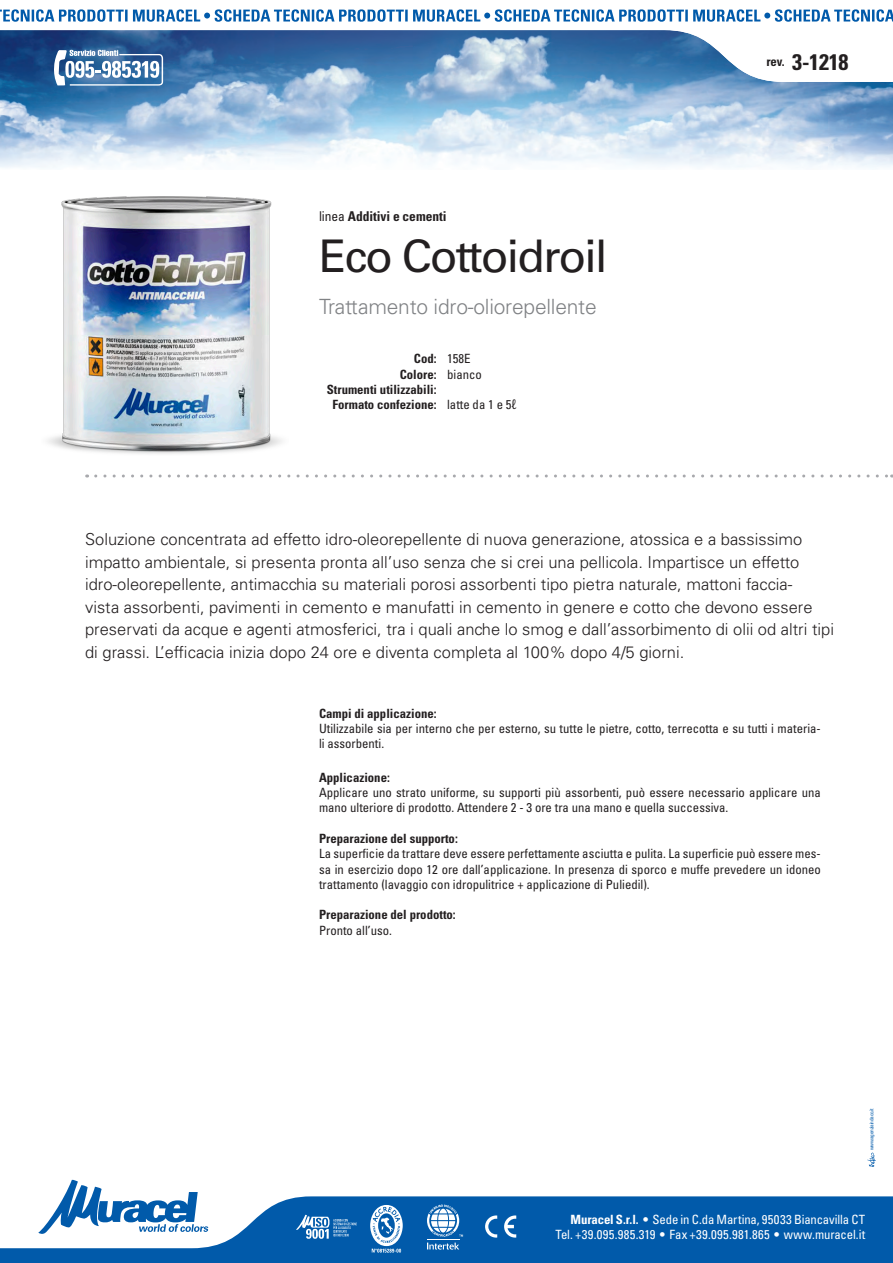
<style>
.page{position:relative;width:893px;height:1263px;background:#fff}
.page>*{position:absolute;margin:0;border:0;box-sizing:border-box;transform-origin:0 0}
.Linea{font:45px "Univers LT Std";letter-spacing:-.04em;color:#231f20}
.Revisione{font:700 condensed 22.5px "Univers LT Std";color:#231f20}
.Descrizione_breve{font:300 21px "Univers LT Std";letter-spacing:-.01em;color:#808285}
.Descrizione_estesa{font:300 16.5px/22.5px "Univers LT Std";color:#231f20}
.Linea-2{font:700 condensed 13.5px "Univers LT Std";letter-spacing:-.005em;color:#231f20}
.Testo_prima_pagina{font:condensed 12.75px/15.3px "Univers LT Std";color:#231f20}
.t1{font:condensed 12.75px/15.3px "Univers LT Std";color:#fff;text-align:right}
.Codice{font:700 condensed 12.75px "Univers LT Std";color:#231f20}
.Testo_prima_pagina-2{font:700 condensed 12.75px "Univers LT Std";color:#231f20}
.Titolo_prima_pagina{font:700 condensed 12.75px "Univers LT Std";color:#231f20}
.t2{font:condensed 5.25px "Univers LT Std";letter-spacing:-.05em;color:#015aaa}
.s1{font-weight:400}
.s2{font-weight:700}
.s3{font-stretch:normal}
</style>
<div class="page">
<img style="left:0;top:82px;width:893px;height:86px">
<svg style="left:64px;top:1179px;width:134px;height:17px"></svg>
<svg style="left:0;top:1196px;width:893px;height:67px;fill:#015aaa"></svg>
<svg style="left:485px;top:1215px;width:31px;height:22px"></svg>
<svg style="left:296px;top:1215px;width:61px;height:24px"></svg>
<svg style="left:51px;top:82px;width:112px;height:4px"></svg>
<svg style="left:867px;top:1153px;width:9px;height:14px"></svg>
<svg style="left:370px;top:1205px;width:33px;height:47px"></svg>
<svg style="left:427px;top:1204px;width:36px;height:45px"></svg>
<svg style="left:0;top:30px;width:777px;height:52px;background:#5782b0"></svg>
<svg style="left:0;top:9px;width:893px;height:13px"></svg>
<svg style="left:96px;top:474px;width:797px;height:3px"></svg>
<img style="left:47px;top:197px;width:235px;height:257px">
<p class="Linea-2" style="left:319px;top:208px;width:129px"><span class="s1">linea</span> Additivi e cementi</p>
<p class="Linea" style="left:319px;top:229px;width:290px">Eco Cottoidroil</p>
<p class="Descrizione_breve" style="left:319px;top:294px;width:279px">Trattamento idro-oliorepellente</p>
<p class="Codice" style="left:414px;top:351px;width:58px">Cod: <span class="s1">158E</span></p>
<p class="Codice" style="left:400px;top:366px;width:84px">Colore: <span class="s1">bianco</span></p>
<p class="Codice" style="left:327px;top:381px;width:111px">Strumenti utilizzabili:</p>
<p class="Codice" style="left:332px;top:397px;width:186px">Formato confezione: <span class="s1">latte da 1 e 5ℓ</span></p>
<p class="Codice" style="left:766px;top:54px;width:20px">rev.</p>
<p class="Revisione" style="left:792px;top:48px;width:58px">3-1218</p>
<p class="Descrizione_estesa" style="left:85px;top:528px;width:750px">Soluzione concentrata ad effetto idro-oleorepellente di nuova generazione, atossica e a bassissimo impatto ambientale, si presenta pronta all’uso senza che si crei una pellicola. Impartisce un effetto idro-oleorepellente, antimacchia su materiali porosi assorbenti tipo pietra naturale, mattoni faccia-<br>vista assorbenti, pavimenti in cemento e manufatti in cemento in genere e cotto che devono essere preservati da acque e agenti atmosferici, tra i quali anche lo smog e dall’assorbimento di olii od altri tipi di grassi. L’efficacia inizia dopo 24 ore e diventa completa al 100% dopo 4/5 giorni.</p>
<p class="Titolo_prima_pagina" style="left:319px;top:705px;width:119px">Campi di applicazione:</p>
<p class="Testo_prima_pagina" style="left:319px;top:721px;width:503px">Utilizzabile sia per interno che per esterno, su tutte le pietre, cotto, terrecotta e su tutti i materia&shy;li assorbenti.</p>
<p class="Testo_prima_pagina-2" style="left:319px;top:769px;width:72px">Applicazione:</p>
<p class="Testo_prima_pagina" style="left:319px;top:785px;width:503px">Applicare uno strato uniforme, su supporti più assorbenti, può essere necessario applicare una mano ulteriore di prodotto. Attendere 2 ‐ 3 ore tra una mano e quella successiva.</p>
<p class="Testo_prima_pagina-2" style="left:319px;top:831px;width:140px">Preparazione del supporto:</p>
<p class="Testo_prima_pagina" style="left:319px;top:846px;width:503px;text-align:justify">La superficie da trattare deve essere perfettamente asciutta e pulita. La superficie può essere mes&shy;sa in esercizio dopo 12 ore dall’applicazione. In presenza di sporco e muffe prevedere un idoneo trattamento (lavaggio con idropulitrice + applicazione di Puliedil).</p>
<p class="Testo_prima_pagina-2" style="left:319px;top:907px;width:138px">Preparazione del prodotto:</p>
<p class="Testo_prima_pagina" style="left:319px;top:922px;width:74px">Pronto all’uso.</p>
<p class="t2" style="left:868px;top:1150px;width:43px;rotate:-90deg">www.agenziaindaco.it</p>
<p class="t1" style="left:555px;top:1211px;width:311px"><span class="s2">Muracel S.r.l.</span> <span class="s3">•</span> Sede in C.da Martina, 95033 Biancavilla CT<br>Tel. +39.095.985.319 <span class="s3">•</span> Fax +39.095.981.865 <span class="s3">•</span> www.muracel.it</p>
</div>
